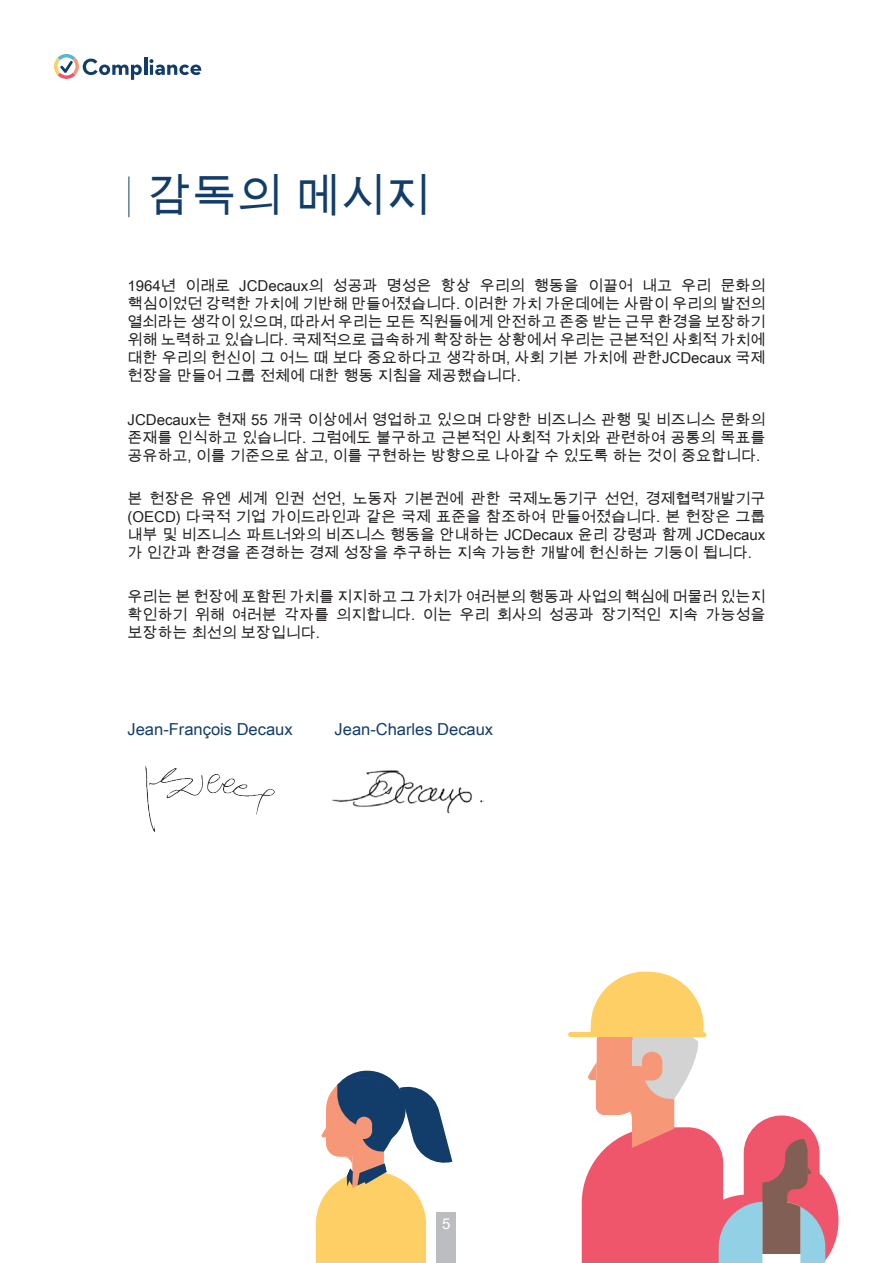
<style>
.page{position:relative;width:893px;height:1263px;background:#fff}
.page>*{position:absolute;margin:0;border:0;box-sizing:border-box;transform-origin:0 0}
.Titre_chapitre{font:45px "Arial Unicode MS";color:#123d6a}
.sous_titre_01{font:16.5px "Arial Unicode MS";color:#123d6a}
.Texte_courant{font:15px/18px "Arial Unicode MS";color:#231f20;text-align:justify}
.Texte_courant-2{font:15px "Arial Unicode MS";color:#fff}
</style>
<div class="page">
<svg style="left:316px;top:1070px;width:136px;height:193px"></svg>
<div style="left:568px;top:1032px;width:138px;height:5px;background:#fecf65;border-radius:3px"></div>
<svg style="left:582px;top:971px;width:256px;height:292px"></svg>
<img style="left:145px;top:766px;width:130px;height:66px">
<img style="left:332px;top:770px;width:151px;height:44px">
<hr style="left:129px;top:176px;width:1px;height:41px;background:#123d6a">
<div style="left:436px;top:1212px;width:20px;height:51px;background:#bcbdc0"></div>
<hr style="left:144px;top:58px;width:3px;height:17px;background:#123d6a">
<svg style="left:149px;top:59px;width:53px;height:16px"></svg>
<svg style="left:54px;top:54px;width:88px;height:26px"></svg>
<p class="Titre_chapitre" style="left:147px;top:163px;width:284px">감독의 메시지</p>
<p class="Texte_courant" style="left:128px;top:277px;width:639px">1964년 이래로 JCDecaux의 성공과 명성은 항상 우리의 행동을 이끌어 내고 우리 문화의 핵심이었던 강력한 가치에 기반해 만들어졌습니다. 이러한 가치 가운데에는 사람이 우리의 발전의 열쇠라는 생각이 있으며, 따라서 우리는 모든 직원들에게 안전하고 존중 받는 근무 환경을 보장하기 위해 노력하고 있습니다. 국제적으로 급속하게 확장하는 상황에서 우리는 근본적인 사회적 가치에 대한 우리의 헌신이 그 어느 때 보다 중요하다고 생각하며, 사회 기본 가치에 관한JCDecaux 국제 헌장을 만들어 그룹 전체에 대한 행동 지침을 제공했습니다.</p>
<p class="Texte_courant" style="left:128px;top:410px;width:639px">JCDecaux는 현재 55 개국 이상에서 영업하고 있으며 다양한 비즈니스 관행 및 비즈니스 문화의 존재를 인식하고 있습니다. 그럼에도 불구하고 근본적인 사회적 가치와 관련하여 공통의 목표를 공유하고, 이를 기준으로 삼고, 이를 구현하는 방향으로 나아갈 수 있도록 하는 것이 중요합니다.</p>
<p class="Texte_courant" style="left:128px;top:490px;width:639px">본 헌장은 유엔 세계 인권 선언, 노동자 기본권에 관한 국제노동기구 선언, 경제협력개발기구 (OECD) 다국적 기업 가이드라인과 같은 국제 표준을 참조하여 만들어졌습니다. 본 헌장은 그룹 내부 및 비즈니스 파트너와의 비즈니스 행동을 안내하는 JCDecaux 윤리 강령과 함께 JCDecaux 가 인간과 환경을 존경하는 경제 성장을 추구하는 지속 가능한 개발에 헌신하는 기둥이 됩니다.</p>
<p class="Texte_courant" style="left:128px;top:587px;width:639px">우리는 본 헌장에 포함된 가치를 지지하고 그 가치가 여러분의 행동과 사업의 핵심에 머물러 있는지 확인하기 위해 여러분 각자를 의지합니다. 이는 우리 회사의 성공과 장기적인 지속 가능성을 보장하는 최선의 보장입니다.</p>
<p class="sous_titre_01" style="left:128px;top:717px;width:167px">Jean-François Decaux</p>
<p class="sous_titre_01" style="left:335px;top:717px;width:160px">Jean-Charles Decaux</p>
<p class="Texte_courant-2" style="left:442px;top:1213px;width:10px">5</p>
</div>
